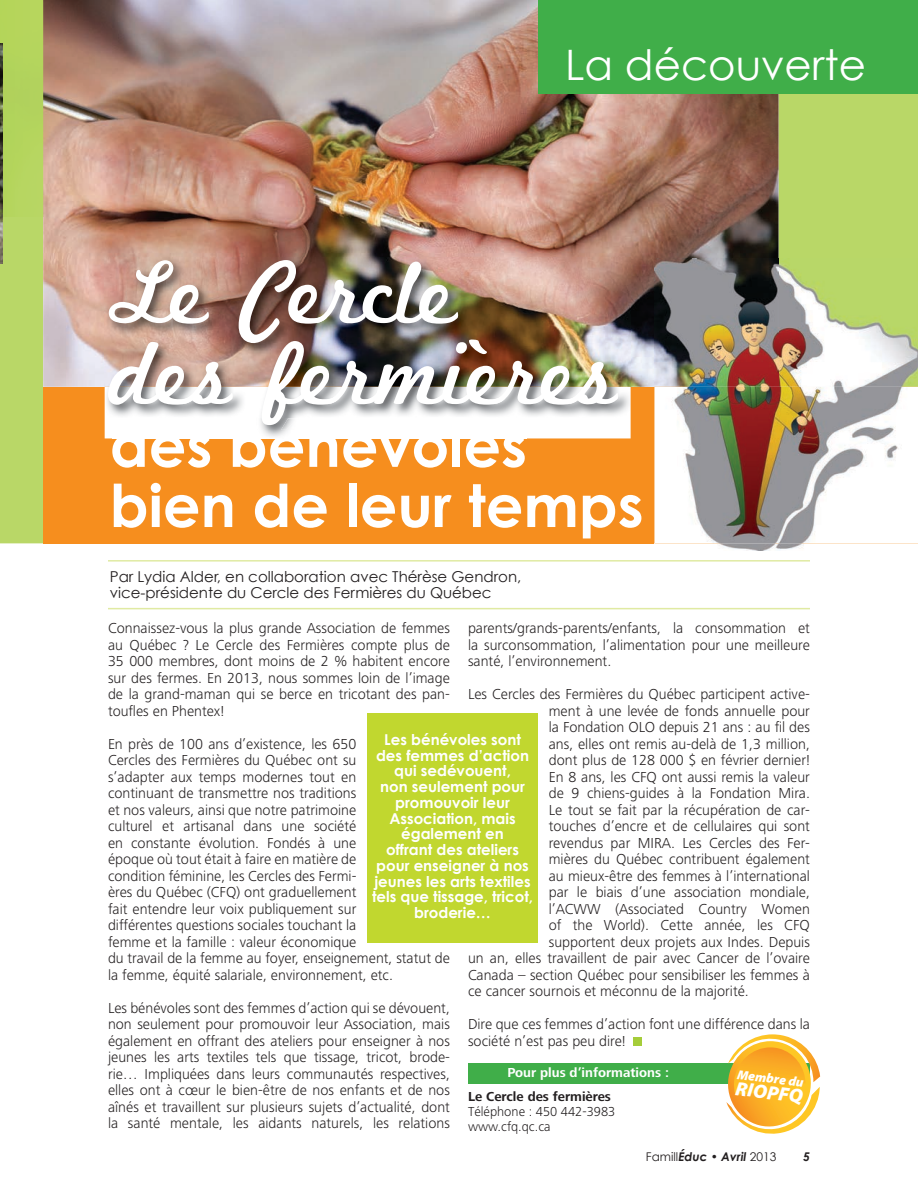
<style>
.page{position:relative;width:918px;height:1188px;background:#fff}
.page>*{position:absolute;margin:0;border:0;box-sizing:border-box;transform-origin:0 0}
.t1{font:92.85px/81px "Marketing Script";color:#fff}
.t2{font:700 58.95px/60.2px "Century Gothic";color:#fff}
.t3{font:42px "Century Gothic";color:#fff}
.t4{font:italic 900 19.65px "Myriad Pro";color:#fff}
.t5{font:300 15px/16.5px "Frutiger Next LT";color:#231f20;text-align:justify}
.t6{font:700 15px/15.8px "Century Gothic";color:#fff;text-align:center}
.t7{font:15px/16.5px "Century Gothic";color:#231f20}
.t8{font:300 13.5px/15px "Frutiger Next LT";color:#231f20}
.t9{font:700 13.5px "Frutiger Next LT";color:#fff}
.t10{font:700 13.5px "Frutiger Next LT";color:#231f20}
.t11{font:italic 900 13.2px "Myriad Pro";color:#fff}
.t12{font:12px "Century Gothic";color:#231f20}
.t13{font:italic 700 12px "Century Gothic";color:#231f20}
.s1{font-weight:700;font-style:italic}
</style>
<div class="page">
<div style="left:0;top:93px;width:918px;height:450px;background:#b9d767"></div>
<div style="left:0;top:0;width:43px;height:216px;background:#b4d55c"></div>
<img style="left:43px;top:0;width:736px;height:387px">
<img style="left:0;top:43px;width:3px;height:221px">
<div style="left:539px;top:0;width:379px;height:93px;background:#40ae49"></div>
<div style="left:468px;top:1063px;width:342px;height:20px;background:#40ae49"></div>
<svg style="left:723px;top:1034px;width:97px;height:100px"></svg>
<div style="left:633px;top:1037px;width:9px;height:9px;background:#a5cd3a"></div>
<div style="left:367px;top:713px;width:171px;height:230px;background:#c1d72f"></div>
<hr style="left:108px;top:560px;width:702px;height:2px;background:#e0eaa2">
<hr style="left:108px;top:608px;width:702px;height:1px;background:#e0eaa2">
<div style="left:43px;top:387px;width:875px;height:156px;background:#f68e1e"></div>
<img style="left:654px;top:543px;width:264px;height:7px">
<img style="left:654px;top:259px;width:264px;height:284px">
<img style="left:105px;top:257px;width:526px;height:130px">
<img style="left:105px;top:387px;width:526px;height:51px">
<div style="left:112px;top:419px;width:415px;height:19px;background:#fff"></div>
<h3 class="t3" style="left:565px;top:39px;width:302px">La découverte</h3>
<h1 class="t1" style="left:110px;top:259px;width:509px">Le Cercle<br>des fermières</h1>
<h2 class="t2" style="left:110px;top:414px;width:535px">des bénévoles bien de leur temps</h2>
<p class="t7" style="left:110px;top:568px;width:413px">Par Lydia Alder, en collaboration avec Thérèse Gendron, vice-présidente du Cercle des Fermières du Québec</p>
<p class="t5" style="left:108px;top:620px;width:344px">Connaissez-vous la plus grande Association de femmes au Québec ? Le Cercle des Fermières compte plus de 35 000 membres, dont moins de 2 % habitent encore sur des fermes. En 2013, nous sommes loin de l’image de la grand-maman qui se berce en tricotant des pan&shy;toufles en Phentex!</p>
<p class="t5" style="left:108px;top:736px;width:343px;text-align:left">En près de 100 ans d’existence, les 650<br>Cercles des Fermières du Québec ont su<br>s’adapter aux temps modernes tout en<br>continuant de transmettre nos traditions<br>et nos valeurs, ainsi que notre patrimoine<br>culturel et artisanal dans une société<br>en constante évolution. Fondés à une<br>époque où tout était à faire en matière de<br>condition féminine, les Cercles des Fermi-<br>ères du Québec (CFQ) ont graduellement<br>fait entendre leur voix publiquement sur<br>différentes questions sociales touchant la<br>femme et la famille : valeur économique<br>du travail de la femme au foyer, enseignement, statut de la femme, équité salariale, environnement, etc.</p>
<p class="t5" style="left:108px;top:1000px;width:344px">Les bénévoles sont des femmes d’action qui se dévouent, non seulement pour promouvoir leur Association, mais également en offrant des ateliers pour enseigner à nos jeunes les arts textiles tels que tissage, tricot, brode&shy;rie… Impliquées dans leurs communautés respectives, elles ont à cœur le bien-être de nos enfants et de nos aînés et travaillent sur plusieurs sujets d’actualité, dont la santé mentale, les aidants naturels, les relations</p>
<p class="t5" style="left:468px;top:620px;width:343px">parents/grands-parents/enfants, la consommation et la surconsommation, l’alimentation pour une meilleure santé, l’environnement.</p>
<p class="t5" style="left:468px;top:686px;width:343px">Les Cercles des Fermières du Québec participent active-</p>
<p class="t5" style="left:549px;top:703px;width:263px">ment à une levée de fonds annuelle pour</p>
<p class="t5" style="left:549px;top:719px;width:263px">la Fondation OLO depuis 21 ans : au fil des</p>
<p class="t5" style="left:549px;top:736px;width:263px">ans, elles ont remis au-delà de 1,3 million,</p>
<p class="t5" style="left:549px;top:752px;width:263px">dont plus de 128 000 $ en février dernier!</p>
<p class="t5" style="left:549px;top:769px;width:263px">En 8 ans, les CFQ ont aussi remis la valeur</p>
<p class="t5" style="left:549px;top:785px;width:263px">de 9 chiens-guides à la Fondation Mira.</p>
<p class="t5" style="left:549px;top:802px;width:263px">Le tout se fait par la récupération de car-</p>
<p class="t5" style="left:549px;top:818px;width:263px">touches d’encre et de cellulaires qui sont</p>
<p class="t5" style="left:549px;top:835px;width:263px">revendus par MIRA. Les Cercles des Fer-</p>
<p class="t5" style="left:549px;top:851px;width:263px">mières du Québec contribuent également</p>
<p class="t5" style="left:549px;top:868px;width:263px">au mieux-être des femmes à l’international</p>
<p class="t5" style="left:549px;top:884px;width:263px">par le biais d’une association mondiale,</p>
<p class="t5" style="left:549px;top:901px;width:263px">l’ACWW (Associated Country Women</p>
<p class="t5" style="left:549px;top:917px;width:263px">of the World). Cette année, les CFQ</p>
<p class="t5" style="left:549px;top:934px;width:263px">supportent deux projets aux Indes. Depuis</p>
<p class="t5" style="left:468px;top:950px;width:343px">un an, elles travaillent de pair avec Cancer de l’ovaire</p>
<p class="t5" style="left:468px;top:967px;width:343px">Canada – section Québec pour sensibiliser les femmes à</p>
<p class="t5" style="left:468px;top:983px;width:282px">ce cancer sournois et méconnu de la majorité.</p>
<p class="t5" style="left:468px;top:1016px;width:344px">Dire que ces femmes d’action font une différence dans la société n’est pas peu dire!</p>
<p class="t6" style="left:372px;top:731px;width:163px">Les bénévoles sont des femmes d’action qui sedévouent,<br>non seulement pour promouvoir leur<br>Association, mais également en<br>offrant des ateliers pour enseigner à nos jeunes les arts textiles tels que tissage, tricot, broderie…</p>
<p class="t9" style="left:508px;top:1065px;width:163px">Pour plus d’informations :</p>
<p class="t11" style="left:739px;top:1066px;width:68px;rotate:7deg">Membre du</p>
<h3 class="t4" style="left:737px;top:1075px;width:69px;rotate:7deg">RIOPFQ</h3>
<p class="t10" style="left:468px;top:1089px;width:145px">Le Cercle des fermières</p>
<p class="t8" style="left:468px;top:1104px;width:149px">Téléphone : 450 442-3983 www.cfq.qc.ca</p>
<p class="t12" style="left:646px;top:1149px;width:132px">Famill<span class="s1">Éduc • Avril</span> 2013</p>
<p class="t13" style="left:803px;top:1149px;width:8px">5</p>
</div>
